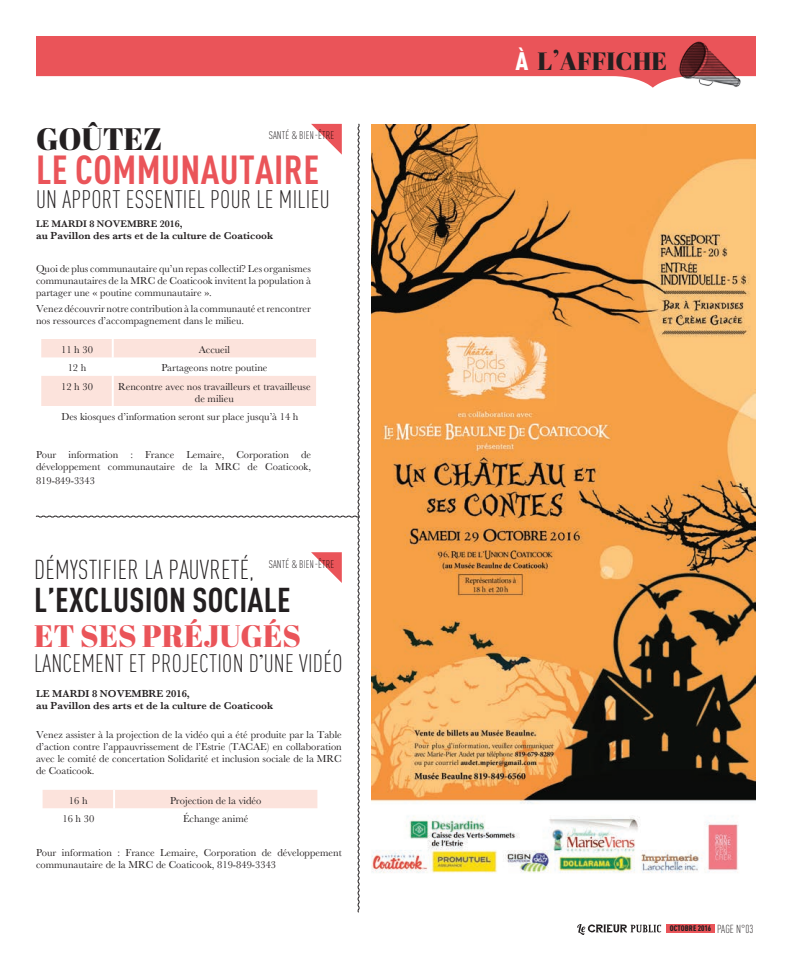
<style>
.page{position:relative;width:792px;height:972px;background:#fff}
.page>*{position:absolute;margin:0;border:0;box-sizing:border-box;transform-origin:0 0}
.t1{font:700 condensed 40px "DINOT";letter-spacing:.01em;color:#ea5459}
.t2{font:700 condensed 34px "DINOT";letter-spacing:.01em;color:#231f20}
.t3{font:31px "Abril Fatface";color:#ea5459}
.t4{font:31px "Abril Fatface";color:#231f20}
.t5{font:300 condensed 27px "DINOT";letter-spacing:.01em;color:#231f20}
.t6{font:300 condensed 25px "DINOT";letter-spacing:.01em;color:#231f20}
.t7{font:25px "Abril Fatface";color:#231f20}
.t8{font:300 condensed 11.5px "DINOT";color:#231f20}
.t9{font:300 condensed 11px "DINOT";letter-spacing:.01em;color:#231f20}
.t10{font:10.5px/12px "Baskerville";color:#231f20}
.t11{font:600 10.5px/12px "Baskerville";color:#231f20}
.t12{font:600 10px "Baskerville";color:#231f20}
.t13{font:900 condensed 8px "DINOT";letter-spacing:.01em;color:#231f20}
.s1{font-family:"DINOT";font-weight:900;font-stretch:condensed;color:#fff}
.s2{font-size:28px}
.s3{font-weight:300;font-size:11.5px}
</style>
<div class="page">
<div style="left:666px;top:924px;width:49px;height:9px;background:#ea5459"></div>
<svg style="left:577px;top:924px;width:84px;height:11px"></svg>
<svg style="left:36px;top:36px;width:720px;height:52px;fill:#ea5459"></svg>
<img style="left:679px;top:41px;width:62px;height:47px">
<svg style="left:35px;top:123px;width:325px;height:790px"></svg>
<img style="left:371px;top:124px;width:385px;height:749px">
<h3 class="t4" style="left:36px;top:117px;width:128px">GOÛTEZ</h3>
<h1 class="t1" style="left:36px;top:145px;width:285px">LE COMMUNAUTAIRE</h1>
<h3 class="t6" style="left:36px;top:185px;width:295px">UN APPORT ESSENTIEL POUR LE MILIEU</h3>
<p class="t9" style="left:269px;top:129px;width:67px">SANTÉ &amp; BIEN-ÊTRE</p>
<p class="t12" style="left:36px;top:218px;width:148px">LE MARDI 8 NOVEMBRE 2016,</p>
<p class="t11" style="left:36px;top:229px;width:239px">au Pavillon des arts et de la culture de Coaticook</p>
<p class="t10" style="left:36px;top:263px;width:277px;text-align:justify">Quoi de plus communautaire qu’un repas collectif? Les organismes communautaires de la MRC de Coaticook invitent la population à partager une « poutine communautaire ».</p>
<p class="t10" style="left:36px;top:303px;width:277px">Venez découvrir notre contribution à la communauté et rencontrer nos ressources d’accompagnement dans le milieu.</p>
<p class="t10" style="left:61px;top:344px;width:33px">11 h 30</p>
<p class="t10" style="left:199px;top:344px;width:33px">Accueil</p>
<p class="t10" style="left:68px;top:362px;width:20px">12 h</p>
<p class="t10" style="left:161px;top:362px;width:108px">Partageons notre poutine</p>
<p class="t10" style="left:61px;top:381px;width:33px">12 h 30</p>
<p class="t10" style="left:118px;top:381px;width:194px;text-align:center">Rencontre avec nos travailleurs et travailleuse de milieu</p>
<p class="t10" style="left:61px;top:411px;width:239px">Des kiosques d’information seront sur place jusqu’à 14 h</p>
<p class="t10" style="left:36px;top:449px;width:277px">Pour information : France Lemaire, Corporation de développement communautaire de la MRC de Coaticook,</p>
<p class="t10" style="left:36px;top:475px;width:61px">819-849-3343</p>
<h3 class="t5" style="left:34px;top:554px;width:221px">DÉMYSTIFIER LA PAUVRETÉ,</h3>
<h2 class="t2" style="left:34px;top:579px;width:258px">L’EXCLUSION SOCIALE</h2>
<h3 class="t3" style="left:34px;top:614px;width:268px">ET SES PRÉJUGÉS</h3>
<h3 class="t6" style="left:34px;top:649px;width:11px">LANCEMENT</h3>
<h3 class="t6" style="left:129px;top:649px;width:71px">ET PROJECTION</h3>
<h3 class="t6" style="left:249px;top:649px;width:60px">D<sup>’</sup>UNE VIDÉO</h3>
<p class="t9" style="left:269px;top:558px;width:67px">SANTÉ &amp; BIEN-ÊTRE</p>
<p class="t11" style="left:36px;top:688px;width:239px">LE MARDI 8 NOVEMBRE 2016,<br>au Pavillon des arts et de la culture de Coaticook</p>
<p class="t10" style="left:36px;top:729px;width:307px;text-align:justify">Venez assister à la projection de la vidéo qui a été produite par la Table d’action contre l’appauvrissement de l’Estrie (TACAE) en collaboration avec le comité de concertation Solidarité et inclusion sociale de la MRC de Coaticook.</p>
<p class="t10" style="left:69px;top:795px;width:20px">16 h</p>
<p class="t10" style="left:170px;top:795px;width:93px">Projection de la vidéo</p>
<p class="t10" style="left:62px;top:813px;width:33px">16 h 30</p>
<p class="t10" style="left:183px;top:813px;width:67px">Échange animé</p>
<p class="t10" style="left:36px;top:847px;width:307px">Pour information : France Lemaire, Corporation de développement communautaire de la MRC de Coaticook, 819-849-3343</p>
<h3 class="t7" style="left:515px;top:43px;width:153px"><span class="s1">À</span> L<span class="s2">’</span>AFFICHE</h3>
<p class="t13" style="left:670px;top:924px;width:53px">OCTOBRE 2016 <span class="s3">PAGE</span></p>
<p class="t8" style="left:736px;top:922px;width:19px">N°03</p>
</div>
